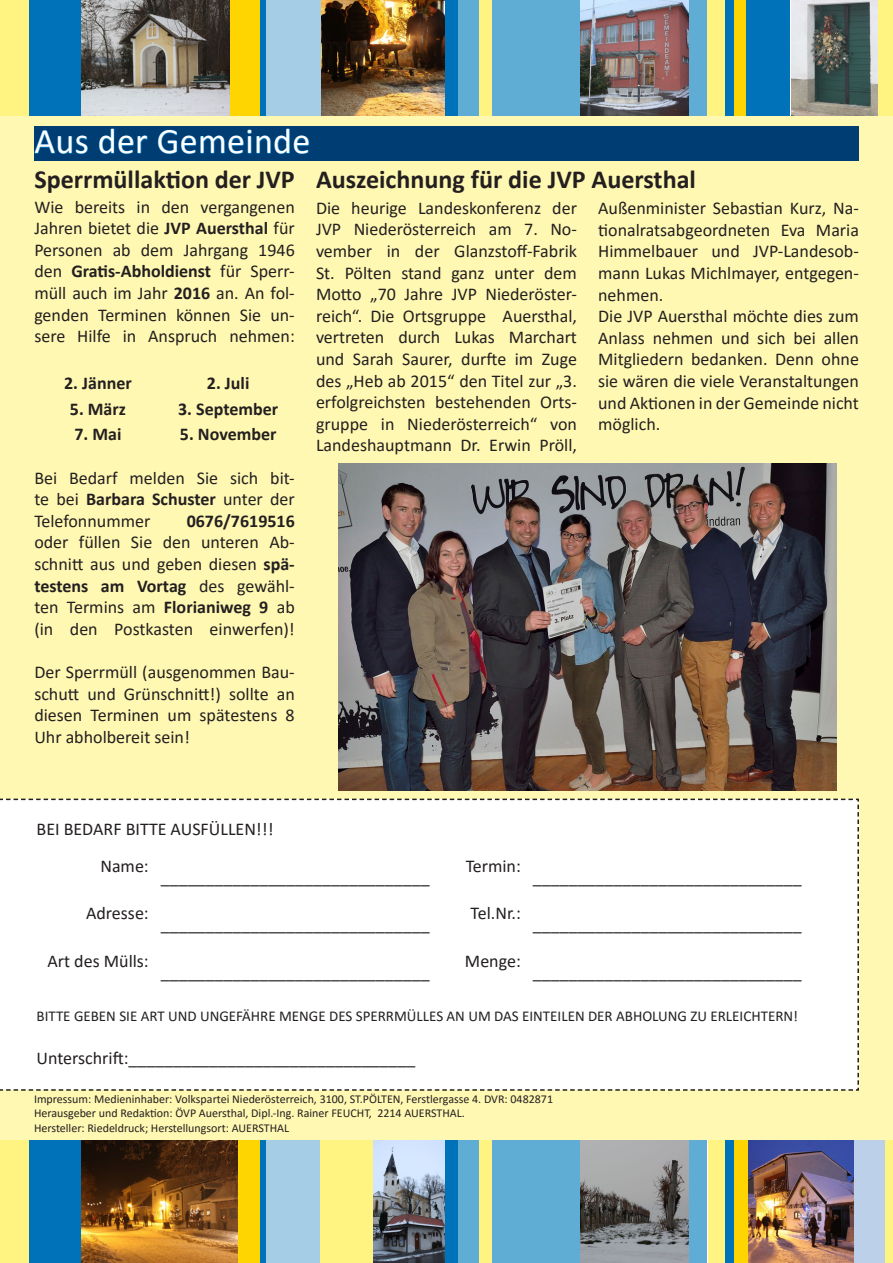
<style>
.page{position:relative;width:893px;height:1263px;background:#fff}
.page>*{position:absolute;margin:0;border:0;box-sizing:border-box;transform-origin:0 0}
.t1{font:36px "Calibri";letter-spacing:.01em;color:#fff}
.t2{font:700 26.1px "Calibri";color:#231f20}
.t3{font:18px/21.6px "Calibri";color:#231f20;text-align:justify}
.t4{font:700 18px "Calibri";color:#231f20}
.t5{font:15px "Calibri";color:#231f20}
.t6{font:12px "Calibri";color:#231f20}
.s1{font-weight:700}
</style>
<div class="page">
<img style="left:748px;top:1139px;width:106px;height:124px">
<img style="left:321px;top:0;width:124px;height:116px">
<img style="left:580px;top:0;width:109px;height:116px">
<img style="left:580px;top:1139px;width:109px;height:124px">
<img style="left:791px;top:0;width:88px;height:116px">
<img style="left:81px;top:1139px;width:158px;height:124px">
<img style="left:373px;top:1139px;width:72px;height:124px">
<img style="left:81px;top:0;width:149px;height:116px">
<div style="left:0;top:0;width:29px;height:125px;background:#fff381"></div>
<div style="left:29px;top:0;width:52px;height:129px;background:#0072b9"></div>
<div style="left:230px;top:0;width:30px;height:126px;background:#fed500"></div>
<div style="left:734px;top:0;width:13px;height:121px;background:#fed500"></div>
<div style="left:260px;top:0;width:6px;height:124px;background:#0072b9"></div>
<div style="left:266px;top:0;width:55px;height:129px;background:#a5cde5"></div>
<div style="left:458px;top:0;width:21px;height:121px;background:#5fadd5"></div>
<div style="left:492px;top:0;width:88px;height:121px;background:#5fadd5"></div>
<div style="left:445px;top:0;width:13px;height:121px;background:#0072b9"></div>
<div style="left:479px;top:0;width:13px;height:121px;background:#fff381"></div>
<div style="left:689px;top:0;width:18px;height:121px;background:#5fadd5"></div>
<div style="left:707px;top:0;width:18px;height:121px;background:#fff381"></div>
<div style="left:879px;top:0;width:14px;height:121px;background:#fff381"></div>
<div style="left:725px;top:0;width:9px;height:121px;background:#0072b9"></div>
<div style="left:747px;top:0;width:43px;height:121px;background:#0072b9"></div>
<div style="left:0;top:1136px;width:29px;height:127px;background:#fff381"></div>
<div style="left:29px;top:1136px;width:52px;height:127px;background:#0072b9"></div>
<div style="left:239px;top:1136px;width:21px;height:127px;background:#fed500"></div>
<div style="left:734px;top:1136px;width:14px;height:127px;background:#fed500"></div>
<div style="left:260px;top:1136px;width:6px;height:127px;background:#0072b9"></div>
<div style="left:266px;top:1136px;width:55px;height:127px;background:#a5cde5"></div>
<div style="left:458px;top:1136px;width:21px;height:127px;background:#5fadd5"></div>
<div style="left:492px;top:1136px;width:88px;height:127px;background:#5fadd5"></div>
<div style="left:445px;top:1136px;width:13px;height:127px;background:#0072b9"></div>
<div style="left:479px;top:1136px;width:13px;height:127px;background:#fff381"></div>
<div style="left:321px;top:1136px;width:52px;height:127px;background:#fff381"></div>
<div style="left:689px;top:1136px;width:18px;height:127px;background:#5fadd5"></div>
<div style="left:708px;top:1136px;width:17px;height:127px;background:#fff381"></div>
<div style="left:883px;top:1136px;width:10px;height:127px;background:#fff381"></div>
<div style="left:854px;top:1136px;width:31px;height:127px;background:#bcd1e9"></div>
<div style="left:725px;top:1136px;width:9px;height:127px;background:#0072b9"></div>
<div style="left:0;top:116px;width:893px;height:1023px;background:#fff8b2"></div>
<div style="left:34px;top:126px;width:825px;height:34px;background:#003d72"></div>
<svg style="left:34px;top:130px;width:54px;height:24px"></svg>
<svg style="left:99px;top:128px;width:49px;height:26px"></svg>
<svg style="left:158px;top:128px;width:152px;height:26px"></svg>
<div style="left:0;top:798px;width:859px;height:293px;background:#fff"></div>
<img style="left:339px;top:463px;width:497px;height:328px">
<p class="t1" style="left:34px;top:116px;width:278px">Aus der Gemeinde</p>
<p class="t2" style="left:34px;top:161px;width:262px">Sperrmüllaktion der JVP</p>
<p class="t3" style="left:34px;top:195px;width:262px">Wie bereits in den vergangenen Jahren bietet die <span class="s1">JVP Auersthal</span> für Personen ab dem Jahrgang 1946 den <span class="s1">Gratis-Abholdienst</span> für Sperr&shy;müll auch im Jahr <span class="s1">2016</span> an. An fol&shy;genden Terminen können Sie un&shy;sere Hilfe in Anspruch nehmen:</p>
<p class="t4" style="left:64px;top:371px;width:69px">2. Jänner</p>
<p class="t4" style="left:207px;top:371px;width:44px">2. Juli</p>
<p class="t4" style="left:70px;top:396px;width:58px">5. März</p>
<p class="t4" style="left:178px;top:396px;width:101px">3. September</p>
<p class="t4" style="left:74px;top:422px;width:49px">7. Mai</p>
<p class="t4" style="left:180px;top:422px;width:98px">5. November</p>
<p class="t3" style="left:34px;top:466px;width:262px">Bei Bedarf melden Sie sich bit&shy;te bei <span class="s1">Barbara Schuster</span> unter der Telefonnummer</p>
<p class="t2" style="left:316px;top:161px;width:381px">Auszeichnung für die JVP Auersthal</p>
<p class="t3" style="left:598px;top:197px;width:262px">Außenminister Sebastian Kurz, Na&shy;tionalratsabgeordneten Eva Maria Himmelbauer und JVP-Landesob&shy;mann Lukas Michlmayer, entgegen&shy;nehmen.</p>
<p class="t3" style="left:598px;top:305px;width:262px">Die JVP Auersthal möchte dies zum Anlass nehmen und sich bei allen Mitgliedern bedanken. Denn ohne sie wären die viele Veranstaltungen und Aktionen in der Gemeinde nicht möglich.</p>
<p class="t3" style="left:316px;top:197px;width:262px">Die heurige Landeskonferenz der JVP Niederösterreich am 7. No&shy;vember in der Glanzstoff-Fabrik St. Pölten stand ganz unter dem Motto „70 Jahre JVP Niederöster&shy;reich“. Die Ortsgruppe Auersthal, vertreten durch Lukas Marchart und Sarah Saurer, durfte im Zuge des „Heb ab 2015“ den Titel zur „3. erfolgreichsten bestehenden Orts&shy;gruppe in Niederösterreich“ von Landeshauptmann Dr. Erwin Pröll,</p>
<p class="t3" style="left:34px;top:509px;width:262px;text-indent:152px"><span class="s1">0676/7619516 </span>oder füllen Sie den unteren Ab&shy;schnitt aus und geben diesen <span class="s1">spä&shy;testens am Vortag</span> des gewähl&shy;ten Termins am <span class="s1">Florianiweg 9</span> ab (in den Postkasten einwerfen)!</p>
<p class="t3" style="left:34px;top:661px;width:262px">Der Sperrmüll (ausgenommen Bau&shy;schutt und Grünschnitt!) sollte an diesen Terminen um spätestens 8<br>Uhr abholbereit sein!</p>
<p class="t3" style="left:37px;top:818px;width:238px">BEI BEDARF BITTE AUSFÜLLEN!!!</p>
<p class="t3" style="left:100px;top:854px;width:50px">Name:</p>
<p class="t3" style="left:161px;top:865px;width:270px">______________________________</p>
<p class="t3" style="left:466px;top:854px;width:57px">Termin:</p>
<p class="t3" style="left:533px;top:865px;width:270px">______________________________</p>
<p class="t3" style="left:86px;top:902px;width:64px">Adresse:</p>
<p class="t3" style="left:471px;top:902px;width:52px">Tel.Nr.:</p>
<p class="t3" style="left:161px;top:913px;width:270px">______________________________</p>
<p class="t3" style="left:533px;top:913px;width:270px">______________________________</p>
<p class="t3" style="left:47px;top:950px;width:103px">Art des Mülls:</p>
<p class="t3" style="left:465px;top:950px;width:57px">Menge:</p>
<p class="t3" style="left:533px;top:961px;width:270px">______________________________</p>
<p class="t5" style="left:37px;top:1006px;width:763px">BITTE GEBEN SIE ART UND UNGEFÄHRE MENGE DES SPERRMÜLLES AN UM DAS EINTEILEN DER ABHOLUNG ZU ERLEICHTERN!</p>
<p class="t3" style="left:37px;top:1047px;width:380px">Unterschrift:________________________________</p>
<p class="t3" style="left:161px;top:961px;width:270px">______________________________</p>
<p class="t6" style="left:34px;top:1091px;width:521px">Impressum: Medieninhaber: Volkspartei Niederösterreich, 3100, ST.PÖLTEN, Ferstlergasse 4. DVR: 0482871</p>
<p class="t6" style="left:34px;top:1105px;width:432px">Herausgeber und Redaktion: ÖVP Auersthal, Dipl.-Ing. Rainer FEUCHT, 2214 AUERSTHAL.</p>
<p class="t6" style="left:34px;top:1119px;width:257px">Hersteller: Riedeldruck; Herstellungsort: AUERSTHAL</p>
</div>
